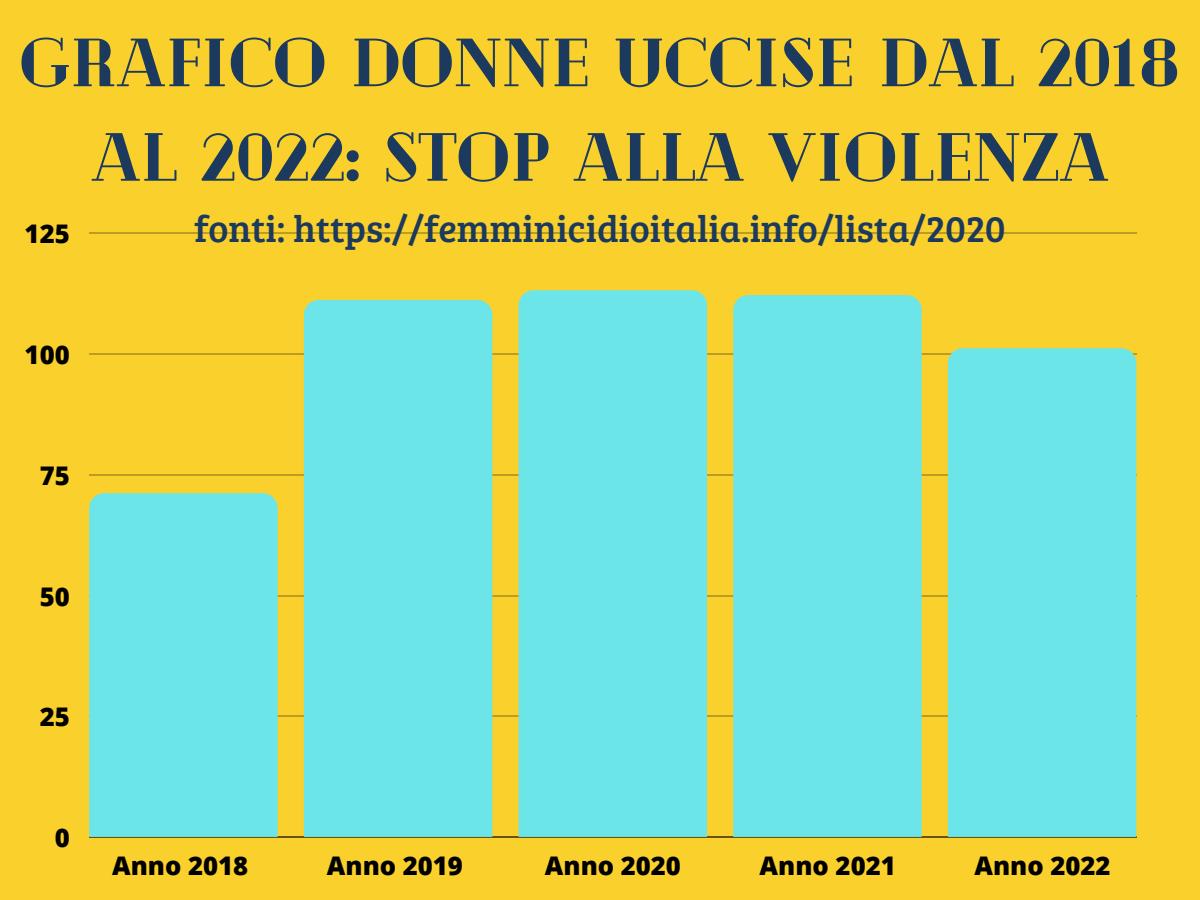
<style>
.page{position:relative;width:1200px;height:900px;background:#fad02c}
.page>*{position:absolute;margin:0;border:0;box-sizing:border-box;transform-origin:0 0}
.t1{font:900 68px/94.4px "Cheque";color:#1b3a5d;text-align:center}
.t2{font:38px "Bree Serif";color:#1b3a5d}
.t3{font:800 25.6px "Open Sans";color:#000}
</style>
<div class="page">
<hr style="left:89px;top:232px;width:1047px;height:2px;background:#000">
<hr style="left:89px;top:353px;width:1047px;height:2px;background:#000">
<hr style="left:89px;top:474px;width:1047px;height:1px;background:#000">
<hr style="left:89px;top:595px;width:1047px;height:1px;background:#000">
<hr style="left:89px;top:716px;width:1047px;height:1px;background:#000">
<hr style="left:89px;top:837px;width:1047px;height:1px;background:#000">
<div style="left:89px;top:493px;width:189px;height:344px;background:#6ce5e8"></div>
<div style="left:304px;top:300px;width:188px;height:537px;background:#6ce5e8"></div>
<div style="left:519px;top:290px;width:188px;height:547px;background:#6ce5e8"></div>
<div style="left:733px;top:295px;width:189px;height:542px;background:#6ce5e8"></div>
<div style="left:948px;top:348px;width:188px;height:489px;background:#6ce5e8"></div>
<h1 class="t1" style="left:19px;top:12px;width:1163px">GRAFICO DONNE UCCISE DAL 2018<br>AL 2022: STOP ALLA VIOLENZA</h1>
<h2 class="t2" style="left:194px;top:201px;width:813px">fonti: https://femminicidioitalia.info/lista/2020</h2>
<p class="t3" style="left:25px;top:216px;width:47px">125</p>
<p class="t3" style="left:25px;top:337px;width:47px">100</p>
<p class="t3" style="left:40px;top:457px;width:32px">75</p>
<p class="t3" style="left:40px;top:578px;width:32px">50</p>
<p class="t3" style="left:40px;top:699px;width:32px">25</p>
<p class="t3" style="left:55px;top:820px;width:17px">0</p>
<p class="t3" style="left:112px;top:847px;width:138px">Anno 2018</p>
<p class="t3" style="left:327px;top:847px;width:138px">Anno 2019</p>
<p class="t3" style="left:545px;top:847px;width:138px">Anno 2020</p>
<p class="t3" style="left:760px;top:847px;width:138px">Anno 2021</p>
<p class="t3" style="left:974px;top:847px;width:138px">Anno 2022</p>
</div>
